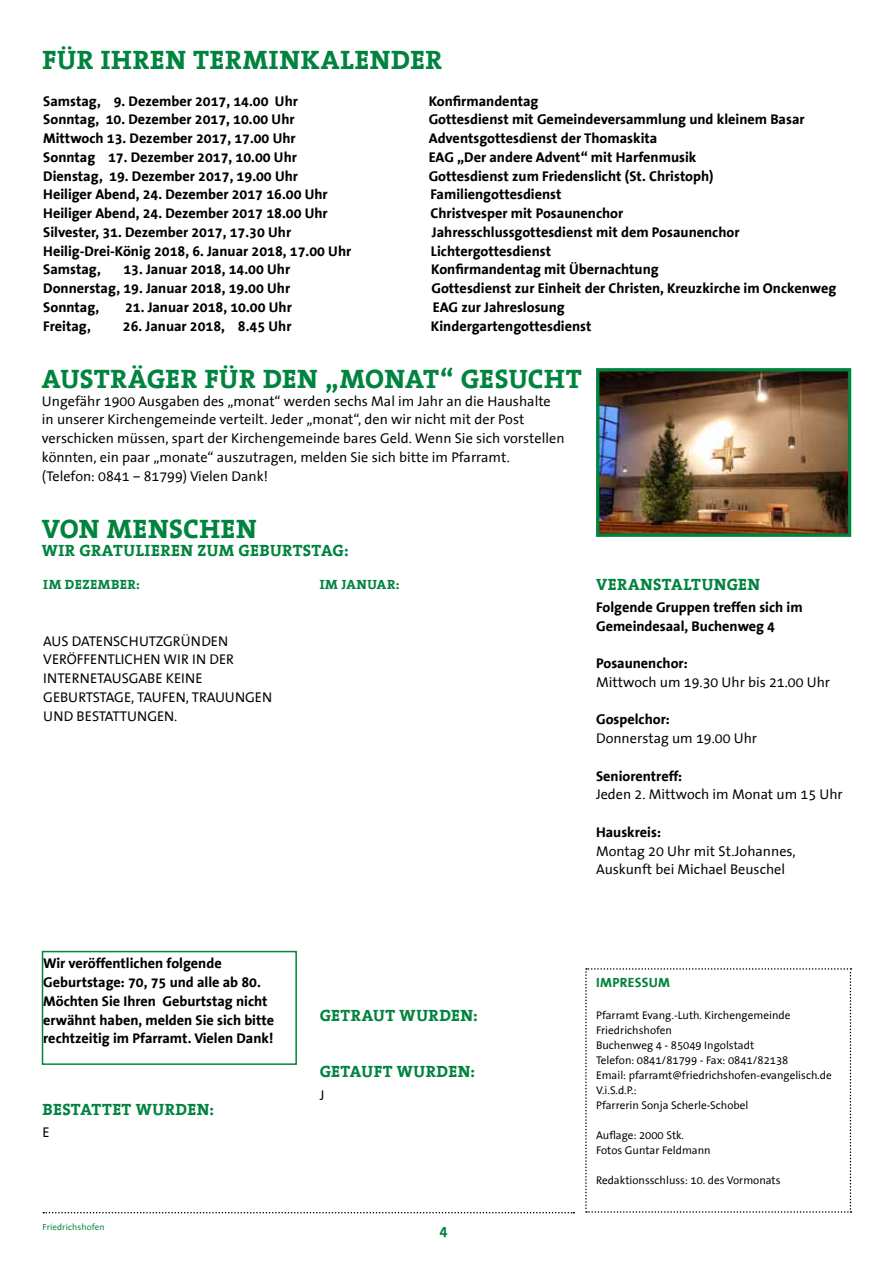
<style>
.page{position:relative;width:893px;height:1263px;background:#fff}
.page>*{position:absolute;margin:0;border:0;box-sizing:border-box;transform-origin:0 0}
.t1{font:700 27px "The Serif Office";letter-spacing:.025em;color:#00833e}
.t2{font:700 16.5px "The Serif Office";letter-spacing:.03em;color:#00833e}
.t3{font:700 15px "The Sans Office";color:#00833e}
.t4{font:700 14.25px/18.8px "The Sans Office";color:#000}
.t5{font:14.25px/18.8px "The Sans Office";color:#000}
.t6{font:700 13.5px "The Serif Office";letter-spacing:.035em;color:#00833e}
.t7{font:700 13.5px "The Sans Office";color:#00833e}
.t8{font:11.25px/15px "The Sans Office";color:#000}
.t9{font:9px "The Sans Office";letter-spacing:.01em;color:#00833e}
</style>
<div class="page">
<svg style="left:585px;top:968px;width:266px;height:245px"></svg>
<svg style="left:43px;top:1212px;width:531px;height:1px"></svg>
<div style="left:42px;top:951px;width:255px;height:114px;border:2px solid #00833e"></div>
<img style="left:600px;top:372px;width:247px;height:161px">
<div style="left:596px;top:368px;width:255px;height:169px;border:3px solid #00833e"></div>
<h1 class="t1" style="left:42px;top:45px;width:257px">FÜR IHREN TERMINKAL</h1>
<h1 class="t1" style="left:355px;top:45px;width:89px">ENDER</h1>
<p class="t4" style="left:43px;top:92px;width:256px">Samstag, 9. Dezember 2017, 14.00 Uhr</p>
<p class="t4" style="left:429px;top:92px;width:111px">Konfirmandentag</p>
<p class="t4" style="left:43px;top:111px;width:253px">Sonntag, 10. Dezember 2017, 10.00 Uhr</p>
<p class="t4" style="left:429px;top:111px;width:377px">Gottesdienst mit Gemeindeversammlung und kleinem Basar</p>
<p class="t4" style="left:43px;top:129px;width:254px">Mittwoch 13. Dezember 2017, 17.00 Uhr</p>
<p class="t4" style="left:429px;top:129px;width:230px">Adventsgottesdienst der Thomaskita</p>
<p class="t4" style="left:43px;top:148px;width:255px">Sonntag 17. Dezember 2017, 10.00 Uhr</p>
<p class="t4" style="left:429px;top:148px;width:269px">EAG „Der andere Advent“ mit Harfenmusik</p>
<p class="t4" style="left:43px;top:167px;width:256px">Dienstag, 19. Dezember 2017, 19.00 Uhr</p>
<p class="t4" style="left:429px;top:167px;width:286px">Gottesdienst zum Friedenslicht (St. Christoph)</p>
<p class="t4" style="left:43px;top:186px;width:286px">Heiliger Abend, 24. Dezember 2017 16.00 Uhr</p>
<p class="t4" style="left:430px;top:186px;width:133px">Familiengottesdienst</p>
<p class="t4" style="left:43px;top:204px;width:286px">Heiliger Abend, 24. Dezember 2017 18.00 Uhr</p>
<p class="t4" style="left:430px;top:204px;width:194px">Christvesper mit Posaunenchor</p>
<p class="t4" style="left:43px;top:223px;width:249px">Silvester, 31. Dezember 2017, 17.30 Uhr</p>
<p class="t4" style="left:432px;top:223px;width:309px">Jahresschlussgottesdienst mit dem Posaunenchor</p>
<p class="t4" style="left:43px;top:242px;width:309px">Heilig-Drei-König 2018, 6. Januar 2018, 17.00 Uhr</p>
<p class="t4" style="left:431px;top:242px;width:122px">Lichtergottesdienst</p>
<p class="t4" style="left:43px;top:261px;width:59px">Samstag,</p>
<p class="t4" style="left:123px;top:261px;width:168px">13. Januar 2018, 14.00 Uhr</p>
<p class="t4" style="left:431px;top:261px;width:229px">Konfirmandentag mit Übernachtung</p>
<p class="t4" style="left:43px;top:279px;width:248px">Donnerstag, 19. Januar 2018, 19.00 Uhr</p>
<p class="t4" style="left:431px;top:279px;width:406px">Gottesdienst zur Einheit der Christen, Kreuzkirche im Onckenweg</p>
<p class="t4" style="left:43px;top:298px;width:58px">Sonntag,</p>
<p class="t4" style="left:125px;top:298px;width:168px">21. Januar 2018, 10.00 Uhr</p>
<p class="t4" style="left:433px;top:298px;width:133px">EAG zur Jahreslosung</p>
<p class="t4" style="left:43px;top:317px;width:49px">Freitag,</p>
<p class="t4" style="left:123px;top:317px;width:170px">26. Januar 2018, 8.45 Uhr</p>
<p class="t4" style="left:431px;top:317px;width:162px">Kindergartengottesdienst</p>
<h1 class="t1" style="left:42px;top:364px;width:541px">AUSTRÄGER FÜR DEN „MONAT“ GESUCHT</h1>
<p class="t5" style="left:42px;top:392px;width:524px">Ungefähr 1900 Ausgaben des „monat“ werden sechs Mal im Jahr an die Haushalte in unserer Kirchengemeinde verteilt. Jeder „monat“, den wir nicht mit der Post verschicken müssen, spart der Kirchengemeinde bares Geld. Wenn Sie sich vorstellen könnten, ein paar „monate“ auszutragen, melden Sie sich bitte im Pfarramt. (Telefon: 0841 – 81799) Vielen Dank!</p>
<h1 class="t1" style="left:42px;top:514px;width:215px">VON MENSCHEN</h1>
<p class="t2" style="left:42px;top:541px;width:309px">WIR GRATULIEREN ZUM GEBURTSTAG:</p>
<p class="t6" style="left:43px;top:577px;width:98px">IM DEZEMBER:</p>
<p class="t5" style="left:43px;top:632px;width:230px">AUS DATENSCHUTZGRÜNDEN<br>VERÖFFENTLICHEN WIR IN DER<br>INTERNETAUSGABE KEINE<br>GEBURTSTAGE, TAUFEN, TRAUUNGEN<br>UND BESTATTUNGEN.</p>
<p class="t6" style="left:320px;top:577px;width:32px">IM JANUA</p>
<p class="t6" style="left:387px;top:577px;width:14px">R:</p>
<p class="t4" style="left:43px;top:954px;width:232px">Wir veröffentlichen folgende Geburtstage: 70, 75 und alle ab 80.<br>Möchten Sie Ihren Geburtstag nicht erwähnt haben, melden Sie sich bitte rechtzeitig im Pfarramt. Vielen Dank!</p>
<p class="t2" style="left:42px;top:1101px;width:173px">BESTATTET WURDEN:</p>
<p class="t5" style="left:43px;top:1123px;width:9px">E</p>
<p class="t9" style="left:43px;top:1223px;width:64px">Friedrichshofen</p>
<p class="t2" style="left:320px;top:1006px;width:160px">GETRAUT WURDEN:</p>
<p class="t2" style="left:320px;top:1062px;width:42px">GETAUF</p>
<p class="t2" style="left:383px;top:1062px;width:94px">T WURDEN:</p>
<p class="t5" style="left:320px;top:1086px;width:6px">J</p>
<p class="t3" style="left:439px;top:1223px;width:10px">4</p>
<p class="t2" style="left:596px;top:576px;width:165px">VERANSTALTUNGEN</p>
<p class="t4" style="left:596px;top:598px;width:208px">Folgende Gruppen treffen sich im<br>Gemeindesaal, Buchenweg 4</p>
<p class="t4" style="left:596px;top:654px;width:93px">Posaunenchor:</p>
<p class="t5" style="left:596px;top:673px;width:236px">Mittwoch um 19.30 Uhr bis 21.00 Uhr</p>
<p class="t4" style="left:596px;top:711px;width:75px">Gospelchor:</p>
<p class="t5" style="left:596px;top:730px;width:163px">Donnerstag um 19.00 Uhr</p>
<p class="t4" style="left:596px;top:767px;width:88px">Seniorentreff:</p>
<p class="t5" style="left:596px;top:786px;width:248px">Jeden 2. Mittwoch im Monat um 15 Uhr</p>
<p class="t4" style="left:596px;top:823px;width:66px">Hauskreis:</p>
<p class="t5" style="left:596px;top:842px;width:201px">Montag 20 Uhr mit St.Johannes,<br>Auskunft bei Michael Beuschel</p>
<p class="t7" style="left:596px;top:975px;width:14px">Impressum</p>
<p class="t8" style="left:596px;top:1008px;width:237px">Pfarramt Evang.-Luth. Kirchengemeinde<br>Friedrichshofen<br>Buchenweg 4 - 85049 Ingolstadt<br>Telefon: 0841/81799 - Fax: 0841/82138<br>Email: pfarramt@friedrichshofen-evangelisch.de<br>V.i.S.d.P.:<br>Pfarrerin Sonja Scherle-Schobel</p>
<p class="t8" style="left:596px;top:1128px;width:116px">Auflage: 2000 Stk.<br>Fotos Guntar Feldmann</p>
<p class="t8" style="left:596px;top:1173px;width:186px">Redaktionsschluss: 10. des Vormonats</p>
</div>
